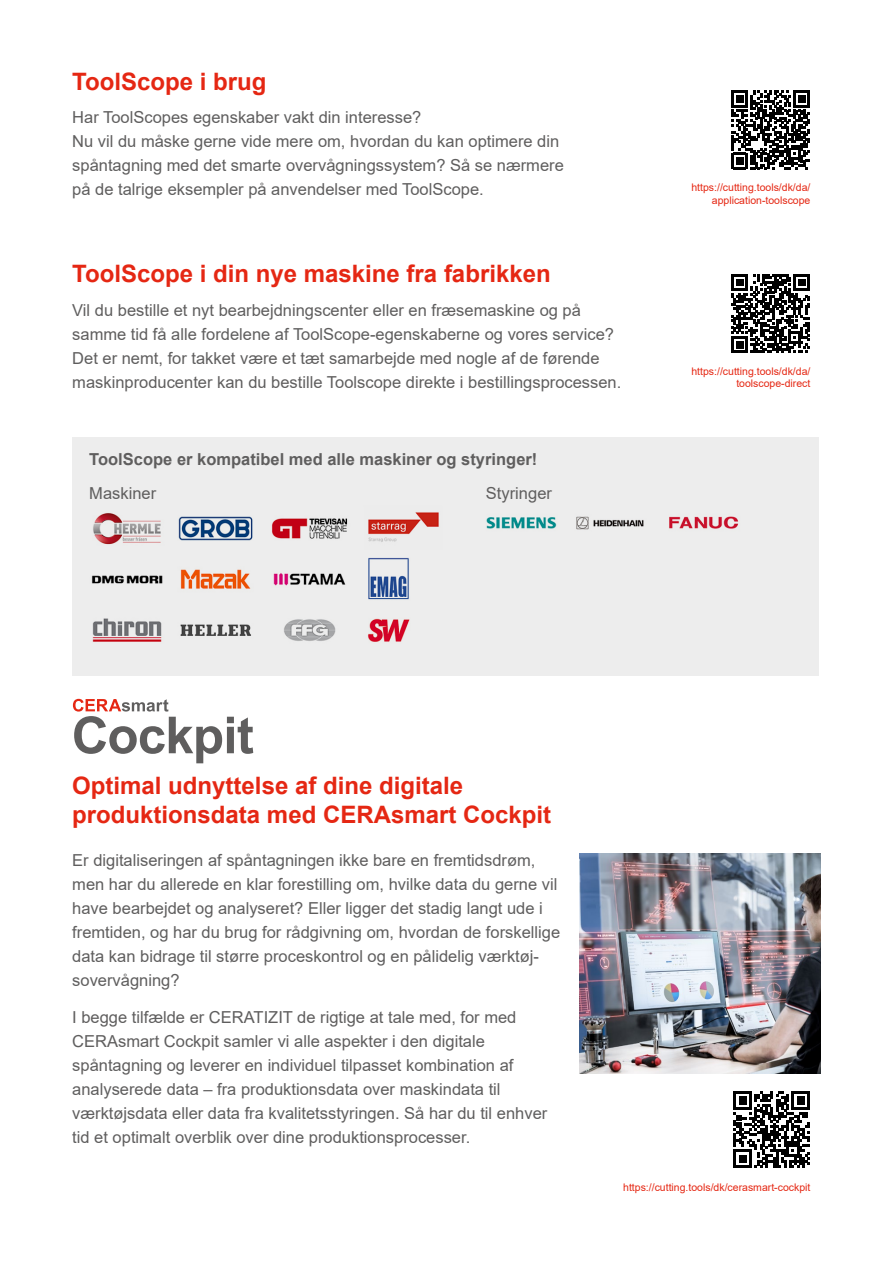
<style>
.page{position:relative;width:893px;height:1263px;background:#fff}
.page>*{position:absolute;margin:0;border:0;box-sizing:border-box;transform-origin:0 0}
.t1{font:700 51.15px "Arial";letter-spacing:-.015em;color:#5f5e5e}
.t2{font:700 24px/28.8px "Arial";color:#e52713}
.t3{font:16.5px/24px "Arial";color:#5f5e5e}
.t4{font:700 16.5px "Arial";color:#5f5e5e}
.t5{font:10.5px/12.6px "Arial";color:#e52713;text-align:right}
</style>
<div class="page">
<div style="left:72px;top:437px;width:747px;height:238px;background:#ededed"></div>
<img style="left:91px;top:512px;width:348px;height:130px">
<img style="left:579px;top:854px;width:242px;height:219px">
<svg style="left:73px;top:699px;width:95px;height:12px"></svg>
<img style="left:486px;top:516px;width:252px;height:14px">
<svg style="left:731px;top:91px;width:79px;height:78px"></svg>
<svg style="left:733px;top:1091px;width:77px;height:77px"></svg>
<svg style="left:731px;top:274px;width:79px;height:79px"></svg>
<h2 class="t2" style="left:72px;top:67px;width:196px">ToolScope i brug</h2>
<p class="t3" style="left:72px;top:105px;width:493px">Har ToolScopes egenskaber vakt din interesse?<br>Nu vil du måske gerne vide mere om, hvordan du kan optimere din spåntagning med det smarte overvågningssystem? Så se nærmere på de talrige eksempler på anvendelser med ToolScope.</p>
<h2 class="t2" style="left:72px;top:260px;width:480px">ToolScope i din nye maskine fra fabrikken</h2>
<p class="t3" style="left:72px;top:298px;width:551px">Vil du bestille et nyt bearbejdningscenter eller en fræsemaskine og på samme tid få alle fordelene af ToolScope-egenskaberne og vores service?<br>Det er nemt, for takket være et tæt samarbejde med nogle af de førende maskinproducenter kan du bestille Toolscope direkte i bestillingsprocessen.</p>
<p class="t4" style="left:89px;top:447px;width:450px">ToolScope er kompatibel med alle maskiner og styringer!</p>
<p class="t3" style="left:89px;top:482px;width:68px">Maskiner</p>
<p class="t3" style="left:486px;top:482px;width:68px">Styringer</p>
<p class="t5" style="left:691px;top:181px;width:121px">https://cutting.tools/dk/da/ application-toolscope</p>
<p class="t5" style="left:691px;top:365px;width:121px">https://cutting.tools/dk/da/ toolscope-direct</p>
<h1 class="t1" style="left:72px;top:699px;width:184px">Cockpit</h1>
<h2 class="t2" style="left:72px;top:771px;width:480px">Optimal udnyttelse af dine digitale produktionsdata med CERAsmart Cockpit</h2>
<p class="t3" style="left:72px;top:848px;width:489px">Er digitaliseringen af spåntagningen ikke bare en fremtidsdrøm, men har du allerede en klar forestilling om, hvilke data du gerne vil have bearbejdet og analyseret? Eller ligger det stadig langt ude i fremtiden, og har du brug for rådgivning om, hvordan de forskellige data kan bidrage til større proceskontrol og en pålidelig værktøj&shy;sovervågning?</p>
<p class="t3" style="left:72px;top:1005px;width:477px">I begge tilfælde er CERATIZIT de rigtige at tale med, for med CERAsmart Cockpit samler vi alle aspekter i den digitale spåntagning og leverer en individuel tilpasset kombination af analyserede data – fra produktionsdata over maskindata til værktøjsdata eller data fra kvalitetsstyringen. Så har du til enhver tid et optimalt overblik over dine produktionsprocesser.</p>
<p class="t5" style="left:623px;top:1180px;width:189px">https://cutting.tools/dk/cerasmart-cockpit</p>
</div>
